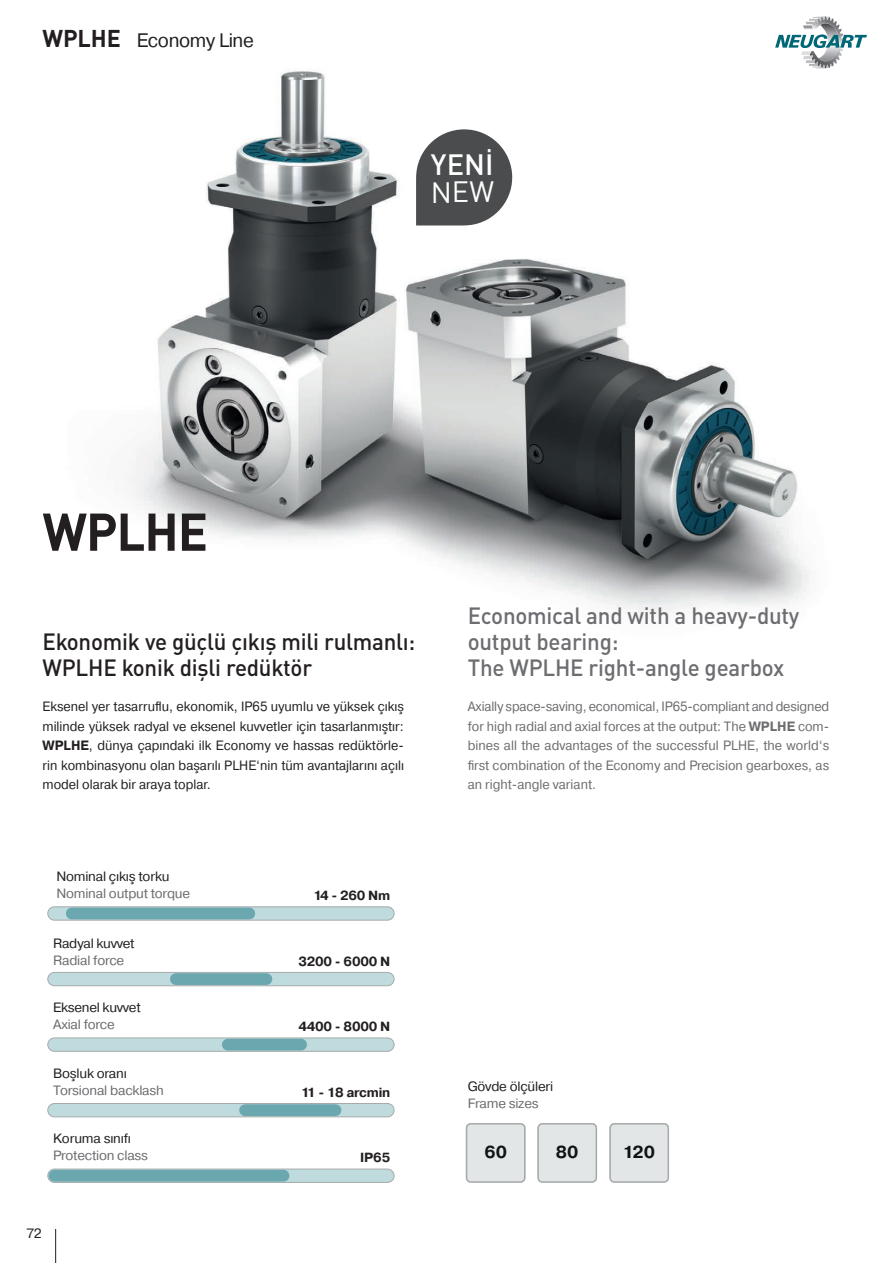
<style>
.page{position:relative;width:893px;height:1263px;background:#fff}
.page>*{position:absolute;margin:0;border:0;box-sizing:border-box;transform-origin:0 0}
._01Headline{font:700 52.2px "DIN Pro";letter-spacing:-.02em;color:#231f20;scale:.96 1}
.t1{font:500 28.95px/27.2px "DIN Pro";color:#fff}
._02Sub_Headline{font:500 23.25px/26.2px "DIN Pro";letter-spacing:-.01em;color:#6c6d70;scale:.96 1}
._02Sub_Headline-2{font:500 23.25px/26.2px "DIN Pro";letter-spacing:-.01em;color:#231f20;scale:.96 1}
.t2{font:19.5px "Pragmatica";letter-spacing:-.02em;color:#231f20}
.t3{font:700 17.4px "Pragmatica";color:#111416}
.Tabellenwerte{font:13.5px/19.5px "Pragmatica";letter-spacing:-.015em;color:#231f20;text-align:justify;scale:.95 1}
.t4{font:13.5px/19.5px "Pragmatica";letter-spacing:-.015em;color:#6c6d70;text-align:justify;scale:.95 1}
.t5{font:13.5px "Pragmatica";letter-spacing:-.015em;color:#6c6d70}
.Tabellenwerte-2{font:13.5px "Pragmatica";letter-spacing:-.015em;color:#231f20}
.t6{font:700 13.2px "Pragmatica";letter-spacing:-.015em;color:#231f20}
.s1{font-family:"DIN Pro";font-weight:700;font-size:24px}
.s2{font-weight:400}
.s3{font-weight:700}
</style>
<div class="page">
<hr style="left:55px;top:1229px;width:1px;height:34px;background:#231f20">
<img style="left:128px;top:71px;width:682px;height:541px">
<div style="left:48px;top:972px;width:346px;height:14px;background:#bfdbde;border-radius:7px"></div>
<div style="left:47px;top:972px;width:347px;height:14px;border:1px solid #a6aaaa;border-radius:7px"></div>
<div style="left:48px;top:907px;width:346px;height:13px;background:#bfdbde;border-radius:7px"></div>
<div style="left:47px;top:906px;width:347px;height:14px;border:1px solid #a6aaaa;border-radius:7px"></div>
<div style="left:48px;top:1038px;width:346px;height:13px;background:#bfdbde;border-radius:7px"></div>
<div style="left:47px;top:1037px;width:347px;height:15px;border:1px solid #a6aaaa;border-radius:7px"></div>
<div style="left:48px;top:1103px;width:346px;height:14px;background:#bfdbde;border-radius:7px"></div>
<div style="left:47px;top:1103px;width:347px;height:14px;border:1px solid #a6aaaa;border-radius:7px"></div>
<div style="left:48px;top:1169px;width:346px;height:13px;background:#bfdbde;border-radius:7px"></div>
<div style="left:47px;top:1169px;width:347px;height:14px;border:1px solid #a6aaaa;border-radius:7px"></div>
<div style="left:176px;top:973px;width:90px;height:12px;background:#6ba7af"></div>
<div style="left:245px;top:1104px;width:91px;height:12px;background:#6ba7af"></div>
<div style="left:72px;top:907px;width:177px;height:12px;background:#6ba7af"></div>
<div style="left:54px;top:1170px;width:230px;height:11px;background:#6ba7af"></div>
<div style="left:228px;top:1039px;width:73px;height:11px;background:#6ba7af"></div>
<div style="left:467px;top:1124px;width:58px;height:58px;background:#e3e6e6;border-radius:4px"></div>
<div style="left:466px;top:1123px;width:59px;height:60px;border:2px solid #a6aaaa;border-radius:4px"></div>
<div style="left:538px;top:1124px;width:58px;height:58px;background:#e3e6e6;border-radius:4px"></div>
<div style="left:537px;top:1123px;width:60px;height:60px;border:2px solid #a6aaaa;border-radius:4px"></div>
<div style="left:610px;top:1124px;width:58px;height:58px;background:#e3e6e6;border-radius:4px"></div>
<div style="left:609px;top:1123px;width:60px;height:60px;border:2px solid #a6aaaa;border-radius:4px"></div>
<svg style="left:416px;top:129px;width:96px;height:96px"></svg>
<svg style="left:775px;top:16px;width:92px;height:53px"></svg>
<p class="t2" style="left:43px;top:28px;width:213px"><span class="s1">WPLHE</span> Economy Line</p>
<p class="t1" style="left:431px;top:149px;width:65px">YENİ<br><span class="s2">NEW</span></p>
<p class="_01Headline" style="left:43px;top:491px;width:174px">WPLHE</p>
<p class="_02Sub_Headline-2" style="left:43px;top:627px;width:390px">Ekonomik ve güçlü çıkış mili rulmanlı:<br>WPLHE konik dişli redüktör</p>
<p class="_02Sub_Headline" style="left:468px;top:601px;width:347px">Economical and with a heavy-duty output bearing:<br>The WPLHE right-angle gearbox</p>
<p class="Tabellenwerte" style="left:43px;top:697px;width:382px">Eksenel yer tasarruflu, ekonomik, IP65 uyumlu ve yüksek çıkış milinde yüksek radyal ve eksenel kuvvetler için tasarlanmıştır:<br><span class="s3">WPLHE</span>, dünya çapındaki ilk Economy ve hassas redüktörle&shy;rin kombinasyonu olan başarılı PLHE‘nin tüm avantajlarını açılı model olarak bir araya toplar.</p>
<p class="t4" style="left:468px;top:697px;width:382px">Axially space-saving, economical, IP65-compliant and designed for high radial and axial forces at the output: The <span class="s3">WPLHE</span> com&shy;bines all the advantages of the successful PLHE, the world‘s first combination of the Economy and Precision gearboxes, as an right-angle variant.</p>
<p class="Tabellenwerte-2" style="left:56px;top:868px;width:115px">Nominal çıkış torku</p>
<p class="t5" style="left:56px;top:885px;width:135px">Nominal output torque</p>
<p class="Tabellenwerte-2" style="left:53px;top:934px;width:83px">Radyal kuvvet</p>
<p class="t5" style="left:53px;top:951px;width:73px">Radial force</p>
<p class="Tabellenwerte-2" style="left:53px;top:999px;width:89px">Eksenel kuvvet</p>
<p class="t5" style="left:53px;top:1016px;width:63px">Axial force</p>
<p class="Tabellenwerte-2" style="left:53px;top:1065px;width:75px">Boşluk oranı</p>
<p class="t5" style="left:53px;top:1082px;width:112px">Torsional backlash</p>
<p class="Tabellenwerte-2" style="left:53px;top:1130px;width:79px">Koruma sınıfı</p>
<p class="t5" style="left:53px;top:1147px;width:96px">Protection class</p>
<p class="Tabellenwerte-2" style="left:26px;top:1225px;width:17px">72</p>
<p class="t6" style="left:313px;top:887px;width:78px">14 - 260 Nm</p>
<p class="t6" style="left:298px;top:952px;width:93px">3200 - 6000 N</p>
<p class="t6" style="left:298px;top:1018px;width:93px">4400 - 8000 N</p>
<p class="t6" style="left:301px;top:1083px;width:91px">11 - 18 arcmin</p>
<p class="t6" style="left:360px;top:1149px;width:32px">IP65</p>
<p class="Tabellenwerte-2" style="left:468px;top:1078px;width:87px">Gövde ölçüleri</p>
<p class="t5" style="left:468px;top:1095px;width:72px">Frame sizes</p>
<p class="t3" style="left:484px;top:1141px;width:24px">60</p>
<p class="t3" style="left:556px;top:1141px;width:24px">80</p>
<p class="t3" style="left:623px;top:1141px;width:34px">120</p>
</div>
